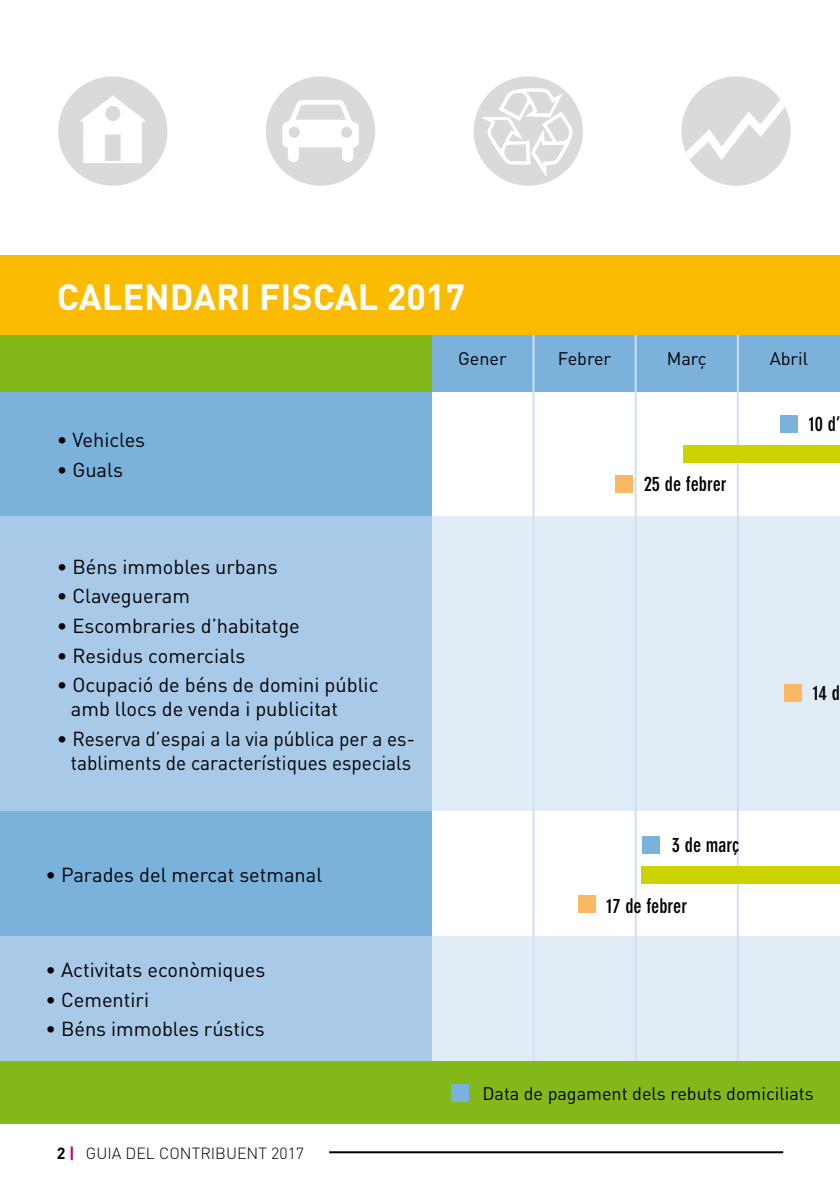
<style>
.page{position:relative;width:840px;height:1191px;background:#fff}
.page>*{position:absolute;margin:0;border:0;box-sizing:border-box;transform-origin:0 0}
.t1{font:700 36px "DIN";color:#fff}
.t2{font:20px/24px "DIN";color:#000}
.t3{font:700 condensed 20px "DIN Neuzeit Grotesk";color:#000}
.t4{font:18px "DIN";color:#000}
.t5{font:300 16px "DIN";color:#000}
.s1{font-weight:700}
.s2{font-weight:700;color:#b7007a}
</style>
<div class="page">
<div style="left:0;top:1061px;width:839px;height:63px;background:#83b81a"></div>
<div style="left:431px;top:936px;width:408px;height:124px;background:#e2ecf7"></div>
<div style="left:431px;top:516px;width:408px;height:295px;background:#e2ecf7"></div>
<div style="left:431px;top:335px;width:408px;height:56px;background:#7ab2dc"></div>
<div style="left:0;top:936px;width:431px;height:124px;background:#a8c9e7"></div>
<div style="left:0;top:811px;width:431px;height:125px;background:#7ab2dc"></div>
<div style="left:0;top:516px;width:431px;height:295px;background:#a8c9e7"></div>
<div style="left:0;top:391px;width:431px;height:125px;background:#7ab2dc"></div>
<div style="left:0;top:335px;width:431px;height:56px;background:#83b81a"></div>
<hr style="left:532px;top:335px;width:2px;height:725px;background:#d0e0f1">
<hr style="left:634px;top:335px;width:2px;height:725px;background:#d0e0f1">
<hr style="left:736px;top:335px;width:2px;height:725px;background:#d0e0f1">
<div style="left:780px;top:416px;width:17px;height:17px;background:#7ab2dc"></div>
<div style="left:683px;top:445px;width:156px;height:17px;background:#cbd300"></div>
<div style="left:615px;top:475px;width:17px;height:17px;background:#f9b962"></div>
<div style="left:784px;top:685px;width:17px;height:17px;background:#f9b962"></div>
<div style="left:641px;top:866px;width:198px;height:17px;background:#cbd300"></div>
<div style="left:642px;top:836px;width:17px;height:17px;background:#7ab2dc"></div>
<div style="left:577px;top:895px;width:17px;height:17px;background:#f9b962"></div>
<div style="left:451px;top:1084px;width:17px;height:17px;background:#7ab2dc"></div>
<div style="left:0;top:255px;width:839px;height:79px;background:#fabb00"></div>
<div style="left:266px;top:76px;width:109px;height:110px;background:#d9dadb;border-radius:50%"></div>
<svg style="left:282px;top:100px;width:76px;height:62px"></svg>
<div style="left:58px;top:76px;width:109px;height:110px;background:#d9dadb;border-radius:50%"></div>
<svg style="left:80px;top:95px;width:65px;height:68px"></svg>
<div style="left:473px;top:76px;width:109px;height:110px;background:#d9dadb;border-radius:50%"></div>
<svg style="left:480px;top:88px;width:93px;height:89px"></svg>
<div style="left:681px;top:76px;width:109px;height:110px;background:#d9dadb;border-radius:50%"></div>
<svg style="left:683px;top:93px;width:102px;height:72px"></svg>
<hr style="left:329px;top:1151px;width:453px;height:2px;background:#000">
<h1 class="t1" style="left:57px;top:273px;width:409px">CALENDARI FISCAL 2017</h1>
<p class="t2" style="left:57px;top:427px;width:90px">• Vehicles</p>
<p class="t2" style="left:57px;top:457px;width:68px">• Guals</p>
<p class="t2" style="left:57px;top:554px;width:222px">• Béns immobles urbans</p>
<p class="t2" style="left:57px;top:584px;width:135px">• Clavegueram</p>
<p class="t2" style="left:57px;top:613px;width:244px">• Escombraries d’habitatge</p>
<p class="t2" style="left:57px;top:643px;width:190px">• Residus comercials</p>
<p class="t2" style="left:71px;top:673px;width:309px;text-indent:-14px">• Ocupació de béns de domini públic amb llocs de venda i publicitat</p>
<p class="t2" style="left:57px;top:726px;width:359px;text-align:center">• Reserva d’espai a la via pública per a es&shy;tabliments de característiques especials</p>
<p class="t2" style="left:45px;top:862px;width:278px">• Parades del mercat setmanal</p>
<p class="t2" style="left:45px;top:957px;width:221px">• Activitats econòmiques</p>
<p class="t2" style="left:45px;top:987px;width:105px">• Cementiri</p>
<p class="t2" style="left:45px;top:1016px;width:221px">• Béns immobles rústics</p>
<p class="t5" style="left:57px;top:1143px;width:249px"><span class="s1">2</span> <span class="s2">|</span> GUIA DEL CONTRIBUENT 2017</p>
<p class="t4" style="left:458px;top:347px;width:50px">Gener</p>
<p class="t4" style="left:557px;top:347px;width:55px">Febrer</p>
<p class="t4" style="left:666px;top:347px;width:41px">Març</p>
<p class="t4" style="left:769px;top:347px;width:40px">Abril</p>
<p class="t3" style="left:643px;top:472px;width:84px">25 de febrer</p>
<p class="t3" style="left:808px;top:413px;width:33px">10 d’</p>
<p class="t3" style="left:671px;top:833px;width:69px">3 de març</p>
<p class="t3" style="left:606px;top:894px;width:82px">17 de febrer</p>
<p class="t3" style="left:812px;top:681px;width:29px">14 d</p>
<p class="t4" style="left:482px;top:1081px;width:332px">Data de pagament dels rebuts domiciliats</p>
</div>
